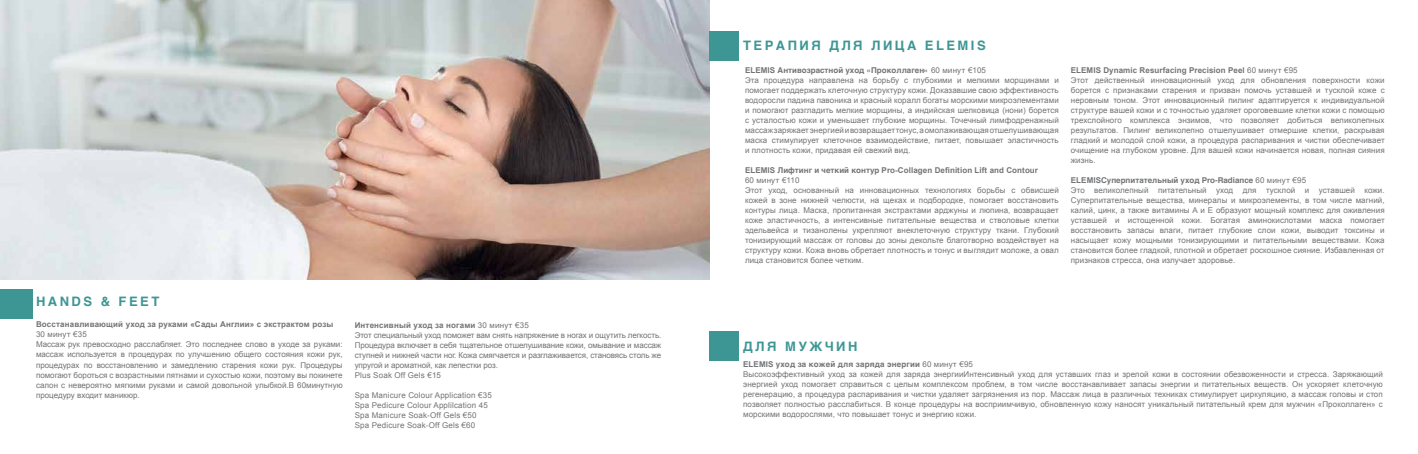
<style>
.page{position:relative;width:1418px;height:454px;background:#fff}
.page>*{position:absolute;margin:0;border:0;box-sizing:border-box;transform-origin:0 0}
.t1{font:700 13px "Helvetica";letter-spacing:.19em;color:#3d9694}
.t2{font:8px/10px "Arial";letter-spacing:.01em;color:#727375}
.t3{font:8px/10px "Arial";letter-spacing:-.01em;color:#727375}
.t4{font:700 8px "Helvetica";color:#727375}
.t5{font:700 8px "Helvetica";letter-spacing:.02em;color:#727375}
.s1{font-weight:700}
.s2{font-family:"Helvetica"}
.s3{font-family:"Arial"}
.s4{font-family:"Arial";font-weight:400}
.s5{font-weight:400}
.s6{font-family:"Helvetica";font-weight:700}
</style>
<div class="page">
<img style="left:0;top:0;width:709px;height:279px">
<div style="left:709px;top:31px;width:29px;height:29px;background:#3d9694"></div>
<div style="left:709px;top:331px;width:29px;height:30px;background:#3d9694"></div>
<div style="left:0;top:289px;width:32px;height:29px;background:#3d9694"></div>
<h1 class="t1" style="left:36px;top:291px;width:125px">HANDS &amp; FEET</h1>
<p class="t2" style="left:36px;top:319px;width:308px"><span class="s1">Восстанавливающий уход за руками «Сады Англии» с экстрактом розы </span>30 <span class="s2">минут</span> €35<br>Массаж рук превосходно расслабляет. Это последнее слово в уходе за руками: массаж используется в процедурах по улучшению общего состояния кожи рук, процедурах по восстановлению и замедлению старения кожи рук. Процедуры помогают бороться с возрастными пятнами и сухостью кожи, поэтому вы покинете салон с невероятно мягкими руками и самой довольной улыбкой.В 60минутную процедуру входит маникюр.</p>
<p class="t3" style="left:355px;top:320px;width:308px"><span class="s1">Интенсивный уход за ногами</span> 30 <span class="s2">минут</span> €35<br>Этот специальный уход поможет вам снять напряжение в ногах и ощутить легкость.<br>Процедура включает в себя тщательное отшелушивание кожи, омывание и массаж ступней и нижней части ног. Кожа смягчается и разглаживается, становясь столь же упругой и ароматной, как лепестки роз.<br>Plus Soak Off Gels €15</p>
<p class="t2" style="left:355px;top:390px;width:139px">Spa Manicure Colour Application €35<br>Spa Pedicure Colour Applilcation 45<br>Spa Manicure Soak-Off Gels €50<br>Spa Pedicure Soak-Off Gels €60</p>
<h1 class="t1" style="left:743px;top:35px;width:244px">ТЕРАПИЯ ДЛЯ ЛИЦА ELEMIS</h1>
<p class="t4" style="left:745px;top:63px;width:242px"><span class="s3">ELEMIS</span> Антивозрастной уход «Проколлаген» <span class="s4">60</span> <span class="s5">минут</span> <span class="s4">€105</span></p>
<p class="t2" style="left:745px;top:75px;width:315px;text-align:justify">Эта процедура направлена на борьбу с глубокими и мелкими морщинами и помогает поддержать клеточную структуру кожи. Доказавшие свою эффективность водоросли падина павоника и красный коралл богаты морскими микроэлементами и помогают разгладить мелкие морщины, а индийская шелковица (нони) борется с усталостью кожи и уменьшает глубокие морщины. Точечный лимфодренажный массаж заряжает энергией и возвращает тонус, а омолаживающая отшелушивающая маска стимулирует клеточное взаимодействие, питает, повышает эластичность и плотность кожи, придавая ей свежий вид.</p>
<p class="t2" style="left:745px;top:165px;width:315px"><span class="s1">ELEMIS</span> <span class="s6">Лифтинг и четкий контур</span> <span class="s1">Pro-Collagen Definition Lift and Contour<br></span>60 <span class="s2">минут</span> €110<br>Этот уход, основанный на инновационных технологиях борьбы с обвисшей кожей в зоне нижней челюсти, на щеках и подбородке, помогает восстановить контуры лица. Маска, пропитанная экстрактами арджуны и люпина, возвращает коже эластичность, а интенсивные питательные вещества и стволовые клетки эдельвейса и тизанолены укрепляют внеклеточную структуру ткани. Глубокий тонизирующий массаж от головы до зоны декольте благотворно воздействует на структуру кожи. Кожа вновь обретает плотность и тонус и выглядит моложе, а овал лица становится более четким.</p>
<p class="t2" style="left:1070px;top:65px;width:315px"><span class="s1">ELEMIS Dynamic Resurfacing Precision Peel</span> 60 <span class="s2">минут</span> €95<br>Этот действенный инновационный уход для обновления поверхности кожи борется с признаками старения и призван помочь уставшей и тусклой коже с неровным тоном. Этот инновационный пилинг адаптируется к индивидуальной структуре вашей кожи и с точностью удаляет ороговевшие клетки кожи с помощью трехслойного комплекса энзимов, что позволяет добиться великолепных результатов. Пилинг великолепно отшелушивает отмершие клетки, раскрывая гладкий и молодой слой кожи, а процедура распаривания и чистки обеспечивает очищение на глубоком уровне. Для вашей кожи начинается новая, полная сияния жизнь.</p>
<p class="t4" style="left:1070px;top:173px;width:237px"><span class="s3">ELEMIS</span>Суперпитательный уход Pro-Radiance <span class="s4">60</span> <span class="s5">минут</span> <span class="s4">€95</span></p>
<p class="t2" style="left:1070px;top:185px;width:315px;text-align:justify">Это великолепный питательный уход для тусклой и уставшей кожи.<br>Суперпитательные вещества, минералы и микроэлементы, в том числе магний, калий, цинк, а также витамины А и Е образуют мощный комплекс для оживления уставшей и истощенной кожи. Богатая аминокислотами маска помогает восстановить запасы влаги, питает глубокие слои кожи, выводит токсины и насыщает кожу мощными тонизирующими и питательными веществами. Кожа становится более гладкой, плотной и обретает роскошное сияние. Избавленная от признаков стресса, она излучает здоровье.</p>
<h1 class="t1" style="left:743px;top:335px;width:116px">ДЛЯ МУЖЧИН</h1>
<p class="t5" style="left:743px;top:357px;width:231px"><span class="s3">ELEMIS</span> уход за кожей для заряда энергии <span class="s4">60</span> <span class="s5">минут</span> <span class="s4">€95</span></p>
<p class="t2" style="left:743px;top:369px;width:641px;text-align:justify">Высокоэффективный уход за кожей для заряда энергииИнтенсивный уход для уставших глаз и зрелой кожи в состоянии обезвоженности и стресса. Заряжающий энергией уход помогает справиться с целым комплексом проблем, в том числе восстанавливает запасы энергии и питательных веществ. Он ускоряет клеточную регенерацию, а процедура распаривания и чистки удаляет загрязнения из пор. Массаж лица в различных техниках стимулирует циркуляцию, а массаж головы и стоп позволяет полностью расслабиться. В конце процедуры на восприимчивую, обновленную кожу наносят уникальный питательный крем для мужчин «Проколлаген» с морскими водорослями, что повышает тонус и энергию кожи.</p>
</div>
